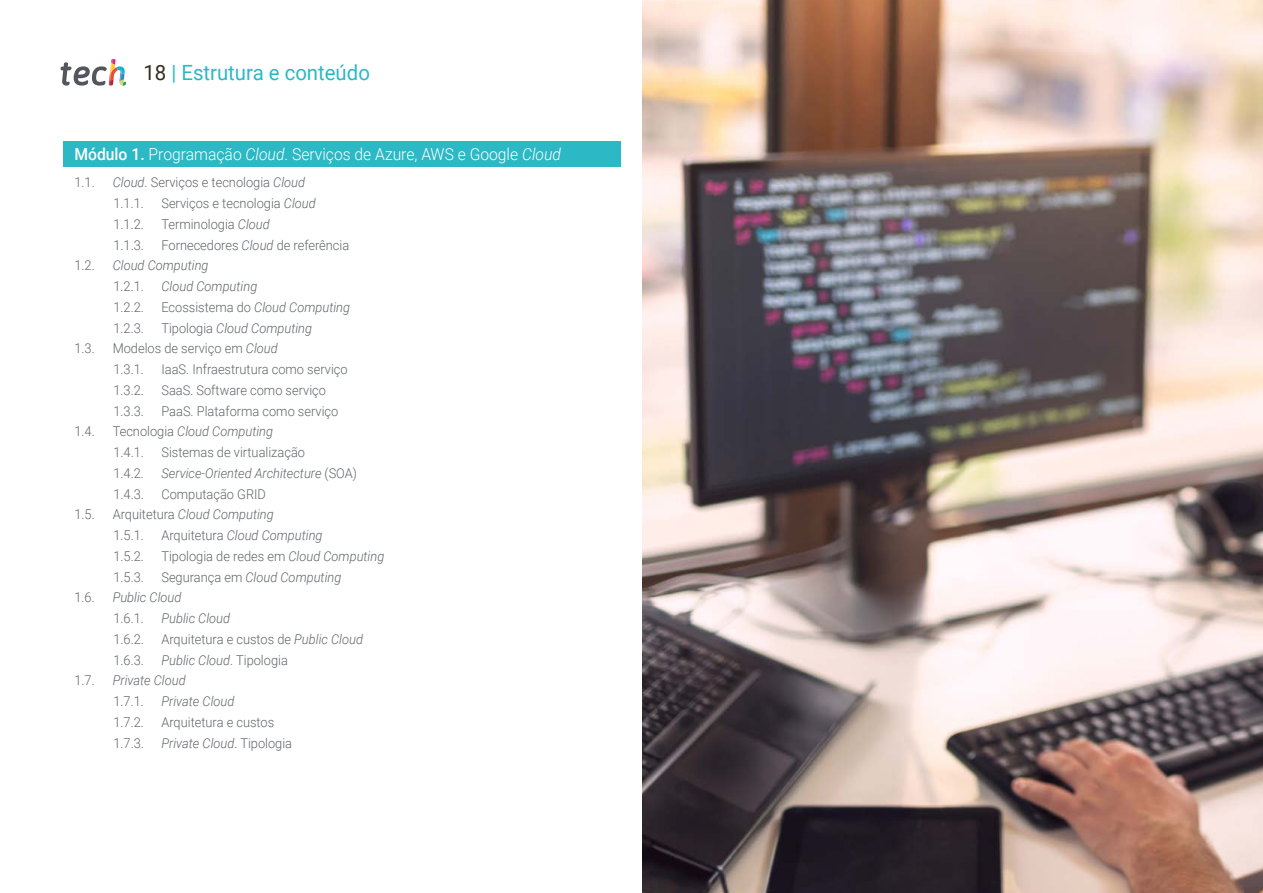
<style>
.page{position:relative;width:1263px;height:893px;background:#fff}
.page>*{position:absolute;margin:0;border:0;box-sizing:border-box;transform-origin:0 0}
.t1{font:21px "Roboto";color:#2db8c5}
.t2{font:300 16.5px "Roboto";color:#fff;scale:.95 1}
.t3{font:300 13.5px/20.7px "Roboto";color:#61646a;scale:.95 1}
.t4{font:italic 300 13.5px "Roboto";color:#61646a;scale:.95 1}
.s1{color:#312e20}
.s2{font-weight:500}
.s3{font-style:italic}
.s4{font-style:normal}
</style>
<div class="page">
<div style="left:63px;top:142px;width:558px;height:25px;background:#2db8c5"></div>
<svg style="left:61px;top:59px;width:65px;height:27px"></svg>
<img style="left:642px;top:0;width:621px;height:893px">
<h1 class="t1" style="left:144px;top:57px;width:228px"><span class="s1">18</span> | Estrutura e conteúdo</h1>
<p class="t2" style="left:74px;top:143px;width:514px"><span class="s2">Módulo 1.</span> Programação <span class="s3">Cloud</span>. Serviços de Azure, AWS e Google <span class="s3">Cloud</span></p>
<p class="t3" style="left:74px;top:172px;width:23px">1.1.</p>
<p class="t3" style="left:113px;top:172px;width:204px"><span class="s3">Cloud</span>. Serviços e tecnologia <span class="s3">Cloud<br></span>1.1.1.</p>
<p class="t3" style="left:161px;top:192px;width:164px">Serviços e tecnologia <span class="s3">Cloud</span></p>
<p class="t3" style="left:113px;top:213px;width:34px">1.1.2.</p>
<p class="t3" style="left:161px;top:213px;width:116px">Terminologia <span class="s3">Cloud</span></p>
<p class="t3" style="left:113px;top:234px;width:34px">1.1.3.</p>
<p class="t3" style="left:161px;top:234px;width:199px">Fornecedores <span class="s3">Cloud</span> de referência</p>
<p class="t3" style="left:74px;top:255px;width:23px">1.2.</p>
<p class="t4" style="left:113px;top:256px;width:102px">Cloud Computing</p>
<p class="t3" style="left:113px;top:275px;width:34px">1.2.1.</p>
<p class="t4" style="left:161px;top:277px;width:102px">Cloud Computing</p>
<p class="t3" style="left:113px;top:296px;width:34px">1.2.2.</p>
<p class="t4" style="left:161px;top:298px;width:200px"><span class="s4">Ecossistema do</span> Cloud Computing</p>
<p class="t3" style="left:113px;top:317px;width:34px">1.2.3.</p>
<p class="t4" style="left:161px;top:318px;width:160px"><span class="s4">Tipologia</span> Cloud Computing</p>
<p class="t3" style="left:74px;top:338px;width:23px">1.3.</p>
<p class="t3" style="left:113px;top:338px;width:175px">Modelos de serviço em <span class="s3">Cloud<br></span>1.3.1.</p>
<p class="t3" style="left:161px;top:358px;width:198px">IaaS. Infraestrutura como serviço</p>
<p class="t3" style="left:113px;top:379px;width:34px">1.3.2.</p>
<p class="t3" style="left:161px;top:379px;width:175px">SaaS. Software como serviço</p>
<p class="t3" style="left:113px;top:400px;width:34px">1.3.3.</p>
<p class="t3" style="left:161px;top:400px;width:188px">PaaS. Plataforma como serviço</p>
<p class="t3" style="left:74px;top:421px;width:23px">1.4.</p>
<p class="t3" style="left:113px;top:421px;width:170px">Tecnologia <span class="s3">Cloud Computing<br></span>1.4.1.</p>
<p class="t3" style="left:161px;top:441px;width:153px">Sistemas de virtualização</p>
<p class="t3" style="left:113px;top:462px;width:34px">1.4.2.</p>
<p class="t4" style="left:161px;top:464px;width:207px">Service-Oriented Architecture <span class="s4">(SOA)</span></p>
<p class="t3" style="left:113px;top:483px;width:34px">1.4.3.</p>
<p class="t3" style="left:161px;top:483px;width:112px">Computação GRID</p>
<p class="t3" style="left:74px;top:504px;width:23px">1.5.</p>
<p class="t3" style="left:113px;top:504px;width:171px">Arquitetura <span class="s3">Cloud Computing<br></span>1.5.1.</p>
<p class="t4" style="left:161px;top:526px;width:171px"><span class="s4">Arquitetura</span> Cloud Computing</p>
<p class="t3" style="left:113px;top:545px;width:34px">1.5.2.</p>
<p class="t3" style="left:161px;top:545px;width:236px">Tipologia de redes em <span class="s3">Cloud Computing</span></p>
<p class="t3" style="left:113px;top:566px;width:34px">1.5.3.</p>
<p class="t4" style="left:161px;top:567px;width:191px"><span class="s4">Segurança em</span> Cloud Computing</p>
<p class="t3" style="left:74px;top:587px;width:23px">1.6.</p>
<p class="t4" style="left:113px;top:588px;width:74px">Public Cloud</p>
<p class="t3" style="left:113px;top:607px;width:34px">1.6.1.</p>
<p class="t4" style="left:161px;top:609px;width:74px">Public Cloud</p>
<p class="t3" style="left:113px;top:628px;width:34px">1.6.2.</p>
<p class="t3" style="left:161px;top:628px;width:214px">Arquitetura e custos de <span class="s3">Public Cloud</span></p>
<p class="t3" style="left:113px;top:649px;width:34px">1.6.3.</p>
<p class="t4" style="left:161px;top:650px;width:135px">Public Cloud<span class="s4">. Tipologia</span></p>
<p class="t3" style="left:74px;top:670px;width:23px">1.7.</p>
<p class="t4" style="left:113px;top:671px;width:78px">Private Cloud</p>
<p class="t3" style="left:113px;top:690px;width:34px">1.7.1.</p>
<p class="t4" style="left:161px;top:692px;width:78px">Private Cloud</p>
<p class="t3" style="left:113px;top:711px;width:34px">1.7.2.</p>
<p class="t3" style="left:161px;top:711px;width:120px">Arquitetura e custos</p>
<p class="t3" style="left:113px;top:732px;width:34px">1.7.3.</p>
<p class="t4" style="left:161px;top:733px;width:139px">Private Cloud<span class="s4">. Tipologia</span></p>
</div>
